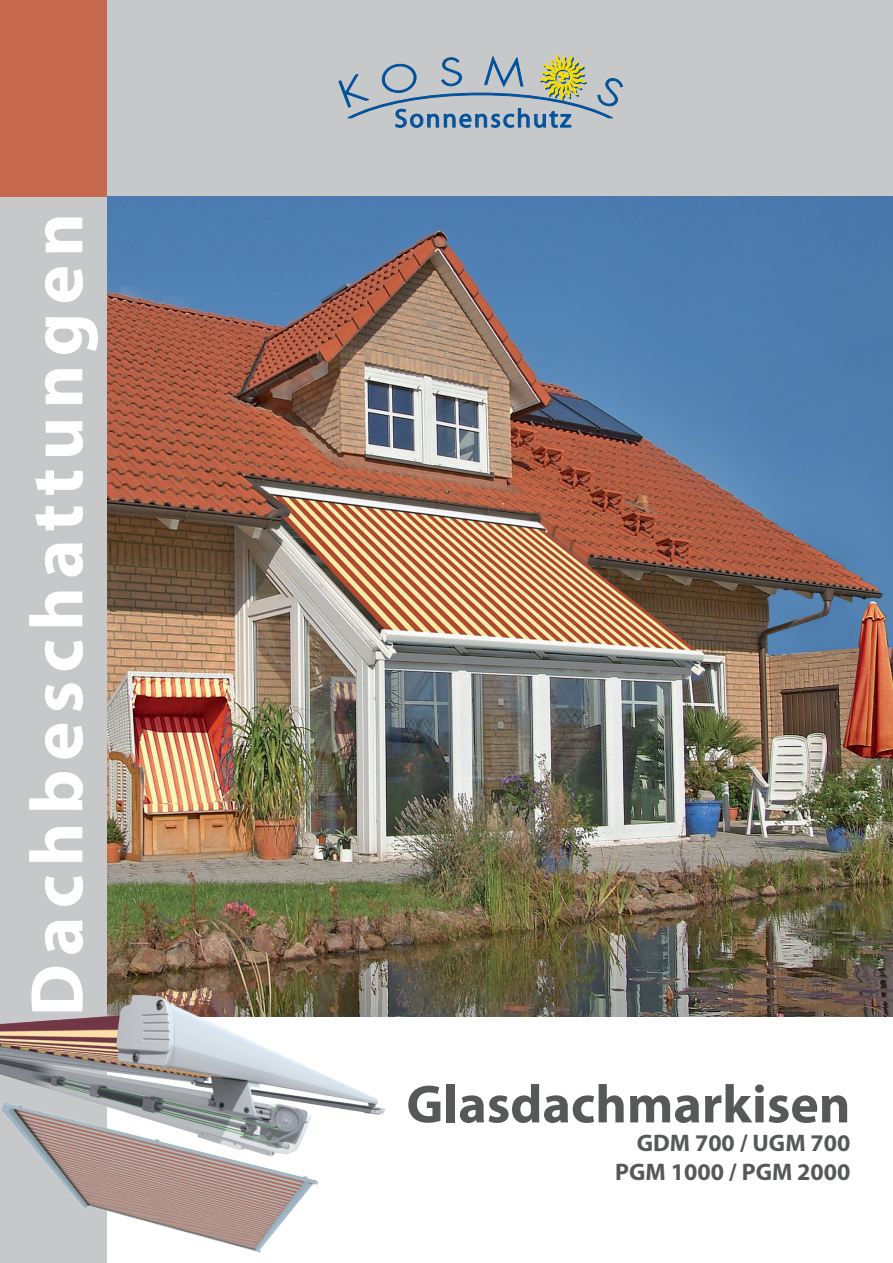
<style>
.page{position:relative;width:893px;height:1263px;background:#fff}
.page>*{position:absolute;margin:0;border:0;box-sizing:border-box;transform-origin:0 0}
.t1{font:700 75px "Myriad Pro";letter-spacing:.11em;color:#fff}
.t2{font:700 54px "Myriad Pro";color:#57585a}
.t3{font:26.25px "Myriad Pro";letter-spacing:.075em;color:#01519b}
.t4{font:700 24px/28.8px "Myriad Pro";color:#57585a;text-align:right}
</style>
<div class="page">
<img style="left:106px;top:196px;width:787px;height:820px">
<div style="left:0;top:0;width:106px;height:1263px;background:#c7c8ca"></div>
<div style="left:0;top:0;width:893px;height:196px;background:#c7c8ca"></div>
<svg style="left:338px;top:55px;width:285px;height:73px"></svg>
<img style="left:0;top:990px;width:389px;height:125px">
<div style="left:0;top:0;width:106px;height:197px;background:#c6684d"></div>
<img style="left:0;top:1057px;width:338px;height:206px">
<h1 class="t1" style="left:8px;top:1016px;width:805px;rotate:-90deg">Dachbeschattungen</h1>
<p class="t3" style="left:395px;top:104px;width:178px">Sonnenschutz</p>
<h2 class="t2" style="left:406px;top:1069px;width:445px">Glasdachmarkisen</h2>
<p class="t4" style="left:615px;top:1128px;width:237px">GDM 700 / UGM 700<br>PGM 1000 / PGM 2000</p>
</div>
